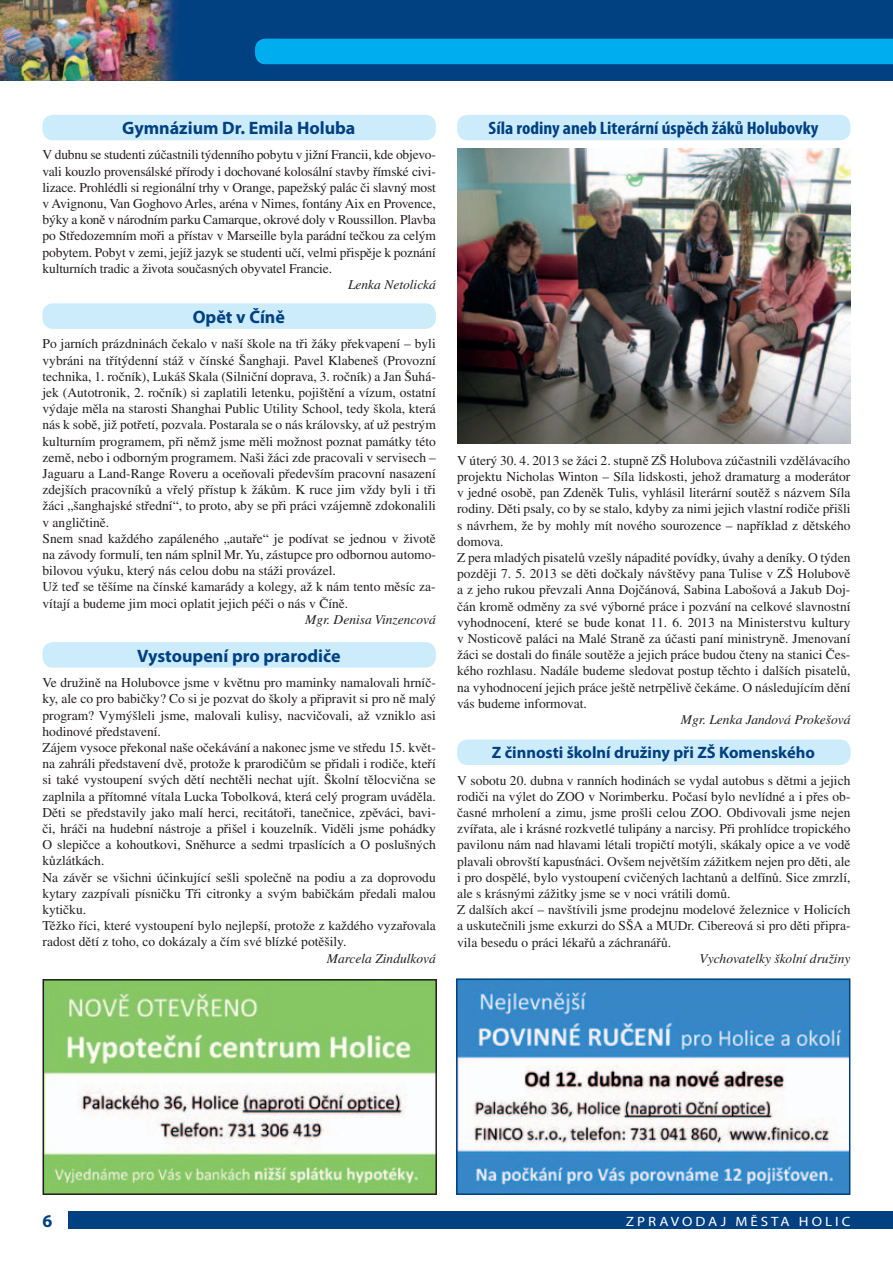
<style>
.page{position:relative;width:893px;height:1263px;background:#fff}
.page>*{position:absolute;margin:0;border:0;box-sizing:border-box;transform-origin:0 0}
.t1{font:700 18px "Myriad Pro";color:#014081}
.t2{font:700 condensed 18px "Myriad Pro";color:#014081;scale:1.08 1}
.t3{font:700 16.5px "Myriad Pro";color:#014081}
.t4{font:13.5px/16.2px "Times CE";color:#231f20}
.t5{font:italic 13.5px "Times CE";color:#231f20}
.t6{font:13.5px "Myriad Pro";letter-spacing:.2em;color:#fff;scale:1.11 1}
</style>
<div class="page">
<div style="left:0;top:0;width:893px;height:81px;background:#014081"></div>
<div style="left:278px;top:39px;width:615px;height:25px;background:#00aeef"></div>
<div style="left:68px;top:1212px;width:825px;height:17px;background:#014081"></div>
<div style="left:43px;top:303px;width:393px;height:26px;background:#ccecfb;border-radius:10px"></div>
<div style="left:43px;top:642px;width:393px;height:26px;background:#ccecfb;border-radius:10px"></div>
<div style="left:43px;top:115px;width:393px;height:25px;background:#ccecfb;border-radius:10px"></div>
<div style="left:457px;top:115px;width:393px;height:25px;background:#ccecfb;border-radius:10px"></div>
<div style="left:457px;top:739px;width:393px;height:26px;background:#ccecfb;border-radius:10px"></div>
<img style="left:457px;top:149px;width:393px;height:295px">
<svg style="left:456px;top:978px;width:394px;height:217px"></svg>
<svg style="left:43px;top:979px;width:394px;height:216px"></svg>
<img style="left:0;top:0;width:278px;height:81px">
<img style="left:255px;top:39px;width:23px;height:25px">
<h1 class="t1" style="left:122px;top:117px;width:235px">Gymnázium Dr. Emila Holuba</h1>
<h1 class="t2" style="left:489px;top:117px;width:307px">Síla rodiny aneb Literární úspěch žáků Holubovky</h1>
<p class="t4" style="left:43px;top:147px;width:395px;text-align:justify">V dubnu se studenti zúčastnili týdenního pobytu v jižní Francii, kde objevo&shy;vali kouzlo provensálské přírody i dochované kolosální stavby římské civi&shy;lizace. Prohlédli si regionální trhy v Orange, papežský palác či slavný most v Avignonu, Van Goghovo Arles, aréna v Nimes, fontány Aix en Provence, býky a koně v národním parku Camarque, okrové doly v Roussillon. Plavba po Středozemním moři a přístav v Marseille byla parádní tečkou za celým pobytem. Pobyt v zemi, jejíž jazyk se studenti učí, velmi přispěje k poznání kulturních tradic a života současných obyvatel Francie.</p>
<p class="t5" style="left:348px;top:277px;width:89px">Lenka Netolická</p>
<h1 class="t1" style="left:193px;top:305px;width:94px">Opět v Číně</h1>
<p class="t4" style="left:43px;top:336px;width:395px">Po jarních prázdninách čekalo v naší škole na tři žáky překvapení – byli vybráni na třítýdenní stáž v čínské Šanghaji. Pavel Klabeneš (Provozní technika, 1. ročník), Lukáš Skala (Silniční doprava, 3. ročník) a Jan Šuhá&shy;jek (Autotronik, 2. ročník) si zaplatili letenku, pojištění a vízum, ostatní výdaje měla na starosti Shanghai Public Utility School, tedy škola, která nás k sobě, již potřetí, pozvala. Postarala se o nás královsky, ať už pestrým kulturním programem, při němž jsme měli možnost poznat památky této země, nebo i odborným programem. Naši žáci zde pracovali v servisech – Jaguaru a Land-Range Roveru a oceňovali především pracovní nasazení zdejších pracovníků a vřelý přístup k žákům. K ruce jim vždy byli i tři žáci „šanghajské střední“, to proto, aby se při práci vzájemně zdokonalili v angličtině.<br>Snem snad každého zapáleného „autaře“ je podívat se jednou v životě na závody formulí, ten nám splnil Mr. Yu, zástupce pro odbornou automo&shy;bilovou výuku, který nás celou dobu na stáži provázel.<br>Už teď se těšíme na čínské kamarády a kolegy, až k nám tento měsíc za&shy;vítají a budeme jim moci oplatit jejich péči o nás v Číně.</p>
<p class="t5" style="left:305px;top:611px;width:132px">Mgr. Denisa Vinzencová</p>
<h1 class="t1" style="left:137px;top:644px;width:205px">Vystoupení pro prarodiče</h1>
<p class="t4" style="left:43px;top:674px;width:395px">Ve družině na Holubovce jsme v květnu pro maminky namalovali hrníč&shy;ky, ale co pro babičky? Co si je pozvat do školy a připravit si pro ně malý program? Vymýšleli jsme, malovali kulisy, nacvičovali, až vzniklo asi hodinové představení.<br>Zájem vysoce překonal naše očekávání a nakonec jsme ve středu 15. květ&shy;na zahráli představení dvě, protože k prarodičům se přidali i rodiče, kteří si také vystoupení svých dětí nechtěli nechat ujít. Školní tělocvična se zaplnila a přítomné vítala Lucka Tobolková, která celý program uváděla.<br>Děti se představily jako malí herci, recitátoři, tanečnice, zpěváci, bavi&shy;či, hráči na hudební nástroje a přišel i kouzelník. Viděli jsme pohádky O slepičce a kohoutkovi, Sněhurce a sedmi trpaslících a O poslušných kůzlátkách.<br>Na závěr se všichni účinkující sešli společně na podiu a za doprovodu kytary zazpívali písničku Tři citronky a svým babičkám předali malou kytičku.<br>Těžko říci, které vystoupení bylo nejlepší, protože z každého vyzařovala radost dětí z toho, co dokázaly a čím své blízké potěšily.</p>
<p class="t5" style="left:327px;top:950px;width:111px">Marcela Zindulková</p>
<p class="t4" style="left:457px;top:452px;width:395px">V úterý 30. 4. 2013 se žáci 2. stupně ZŠ Holubova zúčastnili vzdělávacího projektu Nicholas Winton – Síla lidskosti, jehož dramaturg a moderátor v jedné osobě, pan Zdeněk Tulis, vyhlásil literární soutěž s názvem Síla rodiny. Děti psaly, co by se stalo, kdyby za nimi jejich vlastní rodiče přišli s návrhem, že by mohly mít nového sourozence – například z dětského domova.<br>Z pera mladých pisatelů vzešly nápadité povídky, úvahy a deníky. O týden později 7. 5. 2013 se děti dočkaly návštěvy pana Tulise v ZŠ Holubově a z jeho rukou převzali Anna Dojčánová, Sabina Labošová a Jakub Doj&shy;čán kromě odměny za své výborné práce i pozvání na celkové slavnostní vyhodnocení, které se bude konat 11. 6. 2013 na Ministerstvu kultury v Nosticově paláci na Malé Straně za účasti paní ministryně. Jmenovaní žáci se dostali do finále soutěže a jejich práce budou čteny na stanici Čes&shy;kého rozhlasu. Nadále budeme sledovat postup těchto i dalších pisatelů, na vyhodnocení jejich práce ještě netrpělivě čekáme. O následujícím dění vás budeme informovat.</p>
<p class="t5" style="left:681px;top:711px;width:171px">Mgr. Lenka Jandová Prokešová</p>
<p class="t3" style="left:492px;top:742px;width:324px">Z činnosti školní družiny při ZŠ Komenského</p>
<p class="t4" style="left:457px;top:772px;width:395px">V sobotu 20. dubna v ranních hodinách se vydal autobus s dětmi a jejich rodiči na výlet do ZOO v Norimberku. Počasí bylo nevlídné a i přes ob&shy;časné mrholení a zimu, jsme prošli celou ZOO. Obdivovali jsme nejen zvířata, ale i krásné rozkvetlé tulipány a narcisy. Při prohlídce tropického pavilonu nám nad hlavami létali tropičtí motýli, skákaly opice a ve vodě plavali obrovští kapusťnáci. Ovšem největším zážitkem nejen pro děti, ale i pro dospělé, bylo vystoupení cvičených lachtanů a delfínů. Sice zmrzlí, ale s krásnými zážitky jsme se v noci vrátili domů.<br>Z dalších akcí – navštívili jsme prodejnu modelové železnice v Holicích a uskutečnili jsme exkurzi do SŠA a MUDr. Cibereová si pro děti připra&shy;vila besedu o práci lékařů a záchranářů.</p>
<p class="t5" style="left:700px;top:950px;width:152px">Vychovatelky školní družiny</p>
<h1 class="t1" style="left:43px;top:1209px;width:11px">6</h1>
<p class="t6" style="left:626px;top:1213px;width:204px">ZPRAVODAJ MĚSTA HOLIC</p>
</div>
